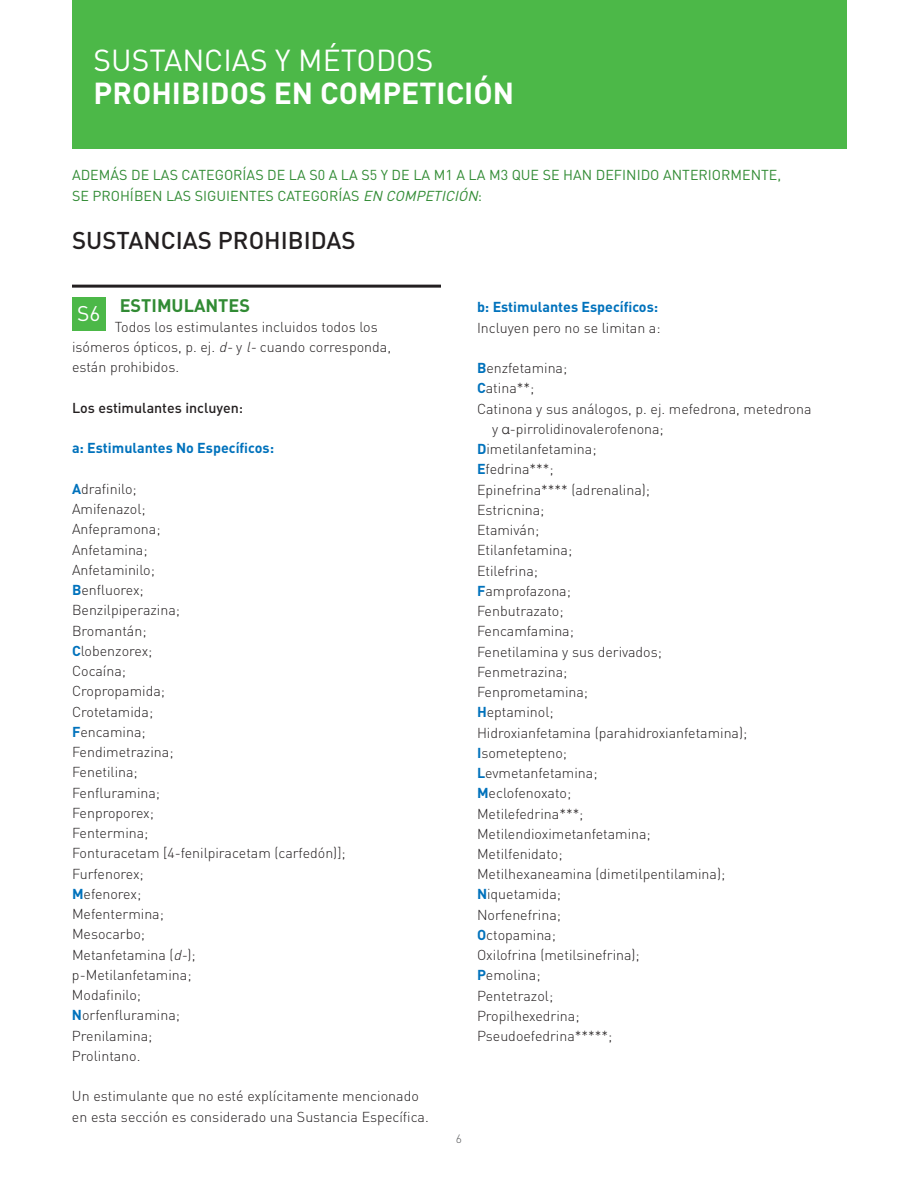
<style>
.page{position:relative;width:918px;height:1188px;background:#fff}
.page>*{position:absolute;margin:0;border:0;box-sizing:border-box;transform-origin:0 0}
.t1{font:700 30px "DIN";color:#fff}
.t2{font:30px "DIN";color:#fff}
.t3{font:500 24px "DIN";color:#231f20}
.t4{font:21px "DIN";color:#fff}
.t5{font:700 18px "DIN";color:#318b34}
.t6{font:300 14.25px/20.2px "DIN";color:#231f20}
.t7{font:14.25px/21px "DIN";color:#318b34}
.t8{font:700 14.25px "DIN";color:#0072bc}
.t9{font:500 14.25px "DIN";color:#231f20}
.t10{font:300 12px "DIN";color:#57585a}
.s1{font-style:italic}
.s2{font-weight:700;color:#0072bc}
.s3{font-family:"Helvetica Neue";font-size:13.5px}
</style>
<div class="page">
<div style="left:72px;top:0;width:774px;height:148px;background:#4cb848"></div>
<hr style="left:72px;top:285px;width:369px;height:3px;background:#231f20">
<div style="left:72px;top:297px;width:34px;height:34px;background:#4cb848"></div>
<h1 class="t2" style="left:94px;top:42px;width:341px">SUSTANCIAS Y MÉTODOS</h1>
<h1 class="t1" style="left:94px;top:74px;width:422px">PROHIBIDOS EN COMPETICIÓN</h1>
<p class="t7" style="left:72px;top:164px;width:711px">ADEMÁS DE LAS CATEGORÍAS DE LA S0 A LA S5 Y DE LA M1 A LA M3 QUE SE HAN DEFINIDO ANTERIORMENTE,<br>SE PROHÍBEN LAS SIGUIENTES CATEGORÍAS <span class="s1">EN COMPETICIÓN</span>:</p>
<h2 class="t3" style="left:72px;top:225px;width:285px">SUSTANCIAS PROHIBIDAS</h2>
<p class="t5" style="left:120px;top:293px;width:132px">ESTIMULANTES</p>
<p class="t6" style="left:72px;top:316px;width:321px;text-indent:43px">Todos los estimulantes incluidos todos los isómeros ópticos, p. ej. <span class="s1">d-</span>y <span class="s1">l-</span>cuando corresponda, están prohibidos.</p>
<p class="t9" style="left:72px;top:399px;width:173px">Los estimulantes incluyen:</p>
<p class="t8" style="left:72px;top:439px;width:204px">a: Estimulantes No Específicos:</p>
<p class="t6" style="left:72px;top:478px;width:275px"><span class="s2">A</span>drafinilo;<br>Amifenazol;<br>Anfepramona;<br>Anfetamina;<br>Anfetaminilo;<br><span class="s2">B</span>enfluorex;<br>Benzilpiperazina;<br>Bromantán;<br><span class="s2">C</span>lobenzorex;<br>Cocaína;<br>Cropropamida;<br>Crotetamida;<br><span class="s2">F</span>encamina;<br>Fendimetrazina;<br>Fenetilina;<br>Fenfluramina;<br>Fenproporex;<br>Fentermina;<br>Fonturacetam [4-fenilpiracetam (carfedón)];<br>Furfenorex;<br><span class="s2">M</span>efenorex;<br>Mefentermina;<br>Mesocarbo;<br>Metanfetamina (<span class="s1">d-</span>);<br>p-Metilanfetamina;<br>Modafinilo;<br><span class="s2">N</span>orfenfluramina;<br>Prenilamina;<br>Prolintano.</p>
<p class="t6" style="left:72px;top:1086px;width:358px">Un estimulante que no esté explícitamente mencionado en esta sección es considerado una Sustancia Específica.</p>
<h3 class="t4" style="left:77px;top:301px;width:25px">S6</h3>
<p class="t8" style="left:477px;top:298px;width:183px">b: Estimulantes Específicos:</p>
<p class="t6" style="left:477px;top:317px;width:185px">Incluyen pero no se limitan a:</p>
<p class="t6" style="left:477px;top:358px;width:92px"><span class="s2">B</span>enzfetamina;</p>
<p class="t6" style="left:477px;top:378px;width:59px"><span class="s2">C</span>atina**;</p>
<p class="t6" style="left:477px;top:398px;width:336px">Catinona y sus análogos, p. ej. mefedrona, metedrona</p>
<p class="t6" style="left:492px;top:418px;width:173px">y <span class="s3">α</span>-pirrolidinovalerofenona;</p>
<p class="t6" style="left:477px;top:439px;width:121px"><span class="s2">D</span>imetilanfetamina;</p>
<p class="t6" style="left:477px;top:459px;width:78px"><span class="s2">E</span>fedrina***;</p>
<p class="t6" style="left:477px;top:479px;width:175px">Epinefrina**** (adrenalina);</p>
<p class="t6" style="left:477px;top:499px;width:69px">Estricnina;</p>
<p class="t6" style="left:477px;top:520px;width:64px">Etamiván;</p>
<p class="t6" style="left:477px;top:540px;width:97px">Etilanfetamina;</p>
<p class="t6" style="left:477px;top:560px;width:63px">Etilefrina;</p>
<p class="t6" style="left:477px;top:580px;width:95px"><span class="s2">F</span>amprofazona;</p>
<p class="t6" style="left:477px;top:601px;width:88px">Fenbutrazato;</p>
<p class="t6" style="left:477px;top:621px;width:98px">Fencamfamina;</p>
<p class="t6" style="left:477px;top:641px;width:187px">Fenetilamina y sus derivados;</p>
<p class="t6" style="left:477px;top:661px;width:92px">Fenmetrazina;</p>
<p class="t6" style="left:477px;top:682px;width:113px">Fenprometamina;</p>
<p class="t6" style="left:477px;top:702px;width:78px"><span class="s2">H</span>eptaminol;</p>
<p class="t6" style="left:477px;top:722px;width:272px">Hidroxianfetamina (parahidroxianfetamina);</p>
<p class="t6" style="left:477px;top:742px;width:92px"><span class="s2">I</span>sometepteno;</p>
<p class="t6" style="left:477px;top:763px;width:122px"><span class="s2">L</span>evmetanfetamina;</p>
<p class="t6" style="left:477px;top:783px;width:96px"><span class="s2">M</span>eclofenoxato;</p>
<p class="t6" style="left:477px;top:803px;width:108px">Metilefedrina***;</p>
<p class="t6" style="left:477px;top:823px;width:175px">Metilendioximetanfetamina;</p>
<p class="t6" style="left:477px;top:844px;width:87px">Metilfenidato;</p>
<p class="t6" style="left:477px;top:864px;width:250px">Metilhexaneamina (dimetilpentilamina);</p>
<p class="t6" style="left:477px;top:884px;width:86px"><span class="s2">N</span>iquetamida;</p>
<p class="t6" style="left:477px;top:904px;width:86px">Norfenefrina;</p>
<p class="t6" style="left:477px;top:925px;width:80px"><span class="s2">O</span>ctopamina;</p>
<p class="t6" style="left:477px;top:945px;width:164px">Oxilofrina (metilsinefrina);</p>
<p class="t6" style="left:477px;top:965px;width:65px"><span class="s2">P</span>emolina;</p>
<p class="t6" style="left:477px;top:985px;width:78px">Pentetrazol;</p>
<p class="t6" style="left:477px;top:1006px;width:104px">Propilhexedrina;</p>
<p class="t6" style="left:477px;top:1026px;width:137px">Pseudoefedrina*****;</p>
<p class="t10" style="left:456px;top:1131px;width:8px">6</p>
</div>
